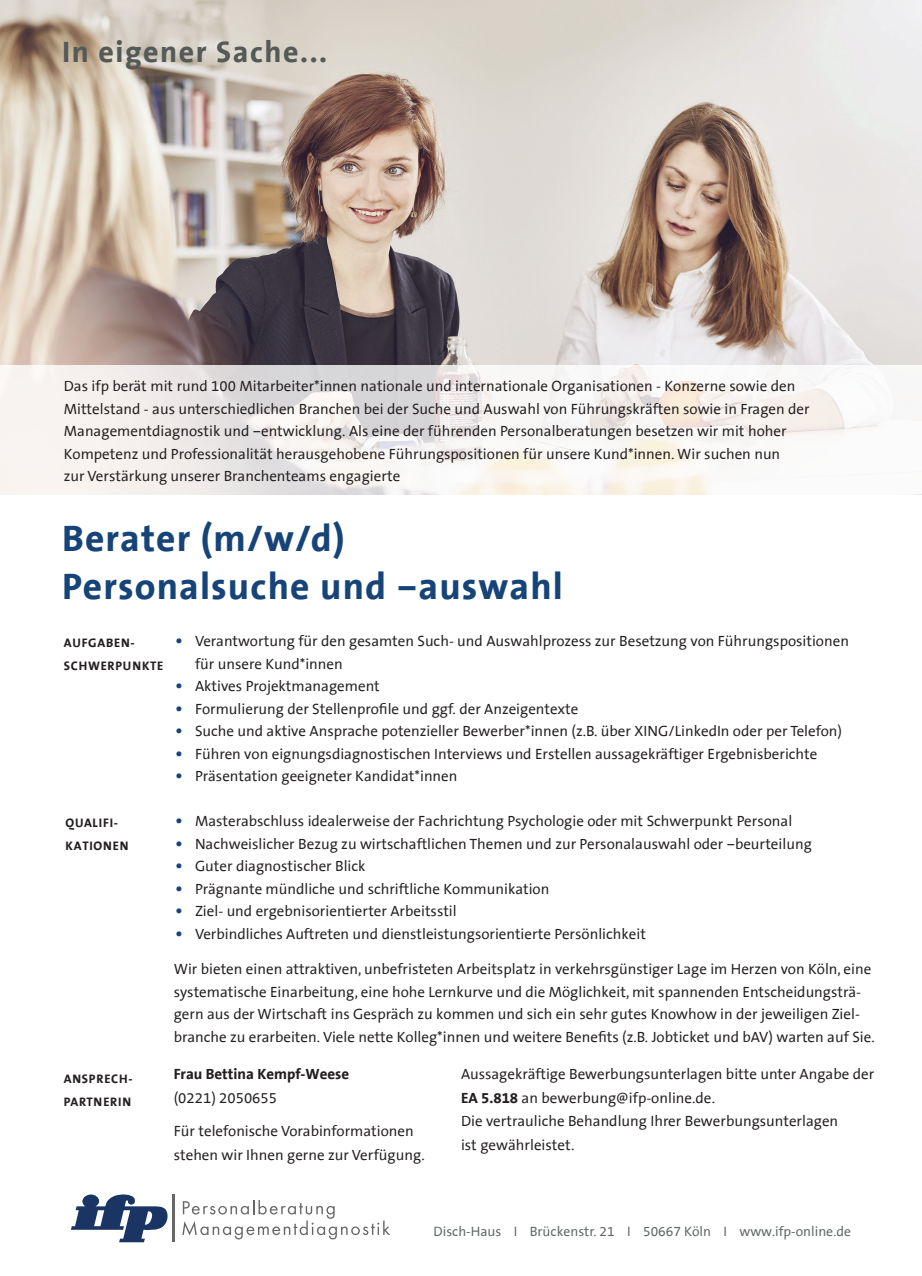
<style>
.page{position:relative;width:922px;height:1276px;background:#fff}
.page>*{position:absolute;margin:0;border:0;box-sizing:border-box;transform-origin:0 0}
.t1{font:700 37.5px/48.8px "The Sans Office LF";letter-spacing:.03em;color:#164478}
.t2{font:700 30px "The Sans Office LF";letter-spacing:.05em;color:#545a58}
.t3{font:21.25px/22.5px "The Sans Office LF";color:#164478;text-align:justify}
.t4{font:15px/22.5px "The Sans Office LF";color:#231f20}
.t5{font:700 15px "The Sans Office LF";color:#231f20}
.t6{font:13.75px "The Sans Office LF";color:#5e6563}
.t7{font:700 12.5px/22.5px "The Sans Office LF";letter-spacing:.06em;color:#231f20}
.s1{font-weight:700}
</style>
<div class="page">
<svg style="left:182px;top:1200px;width:208px;height:39px"></svg>
<svg style="left:71px;top:1194px;width:97px;height:48px"></svg>
<hr style="left:172px;top:1194px;width:2px;height:48px;background:#666">
<img style="left:0;top:0;width:921px;height:365px">
<svg style="left:0;top:365px;width:880px;height:129px;fill:#f8f3f0"></svg>
<h2 class="t2" style="left:62px;top:36px;width:266px">In eigener Sache...</h2>
<p class="t4" style="left:64px;top:375px;width:747px">Das ifp berät mit rund 100 Mitarbeiter*innen nationale und internationale Organisationen - Konzerne sowie den Mittelstand - aus unterschiedlichen Branchen bei der Suche und Auswahl von Führungskräften sowie in Fragen der Managementdiagnostik und –entwicklung. Als eine der führenden Personalberatungen besetzen wir mit hoher Kompetenz und Professionalität herausgehobene Führungspositionen für unsere Kund*innen. Wir suchen nun<br>zur Verstärkung unserer Branchenteams engagierte</p>
<h1 class="t1" style="left:62px;top:515px;width:502px">Berater (m/w/d)<br>Personalsuche und –auswahl</h1>
<p class="t7" style="left:64px;top:632px;width:101px">AUFGABEN-<br>SCHWERPUNKTE</p>
<p class="t7" style="left:66px;top:812px;width:64px">QUALIFI-<br>KATIONEN</p>
<p class="t7" style="left:64px;top:1068px;width:70px">ANSPRECH-<br>PARTNERIN</p>
<p class="t4" style="left:195px;top:630px;width:655px">Verantwortung für den gesamten Such- und Auswahlprozess zur Besetzung von Führungspositionen für unsere Kund*innen<br>Aktives Projektmanagement<br>Formulierung der Stellenprofile und ggf. der Anzeigentexte<br>Suche und aktive Ansprache potenzieller Bewerber*innen (z.B. über XING/LinkedIn oder per Telefon)<br>Führen von eignungsdiagnostischen Interviews und Erstellen aussagekräftiger Ergebnisberichte Präsentation geeigneter Kandidat*innen</p>
<p class="t4" style="left:195px;top:810px;width:618px">Masterabschluss idealerweise der Fachrichtung Psychologie oder mit Schwerpunkt Personal Nachweislicher Bezug zu wirtschaftlichen Themen und zur Personalauswahl oder –beurteilung Guter diagnostischer Blick<br>Prägnante mündliche und schriftliche Kommunikation<br>Ziel- und ergebnisorientierter Arbeitsstil<br>Verbindliches Auftreten und dienstleistungsorientierte Persönlichkeit</p>
<h3 class="t3" style="left:174px;top:618px;width:13px;line-height:45px">• •</h3>
<h3 class="t3" style="left:174px;top:697px;width:13px">• • • •</h3>
<h3 class="t3" style="left:174px;top:809px;width:13px">• • • • • •</h3>
<p class="t4" style="left:174px;top:958px;width:702px">Wir bieten einen attraktiven, unbefristeten Arbeitsplatz in verkehrsgünstiger Lage im Herzen von Köln, eine systematische Einarbeitung, eine hohe Lernkurve und die Möglichkeit, mit spannenden Entscheidungsträ&shy;gern aus der Wirtschaft ins Gespräch zu kommen und sich ein sehr gutes Knowhow in der jeweiligen Ziel&shy;branche zu erarbeiten. Viele nette Kolleg*innen und weitere Benefits (z.B. Jobticket und bAV) warten auf Sie.</p>
<p class="t5" style="left:174px;top:1066px;width:177px">Frau Bettina Kempf-Weese</p>
<p class="t4" style="left:174px;top:1087px;width:105px">(0221) 2050655</p>
<p class="t4" style="left:174px;top:1120px;width:252px;line-height:23.8px">Für telefonische Vorabinformationen stehen wir Ihnen gerne zur Verfügung.</p>
<p class="t4" style="left:461px;top:1062px;width:415px;line-height:23.8px">Aussagekräftige Bewerbungsunterlagen bitte unter Angabe der <span class="s1">EA 5.818</span> an bewerbung@ifp-online.de.<br>Die vertrauliche Behandlung Ihrer Bewerbungsunterlagen<br>ist gewährleistet.</p>
<p class="t6" style="left:433px;top:1224px;width:419px">Disch-Haus I Brückenstr. 21 I 50667 Köln I www.ifp-online.de</p>
</div>
